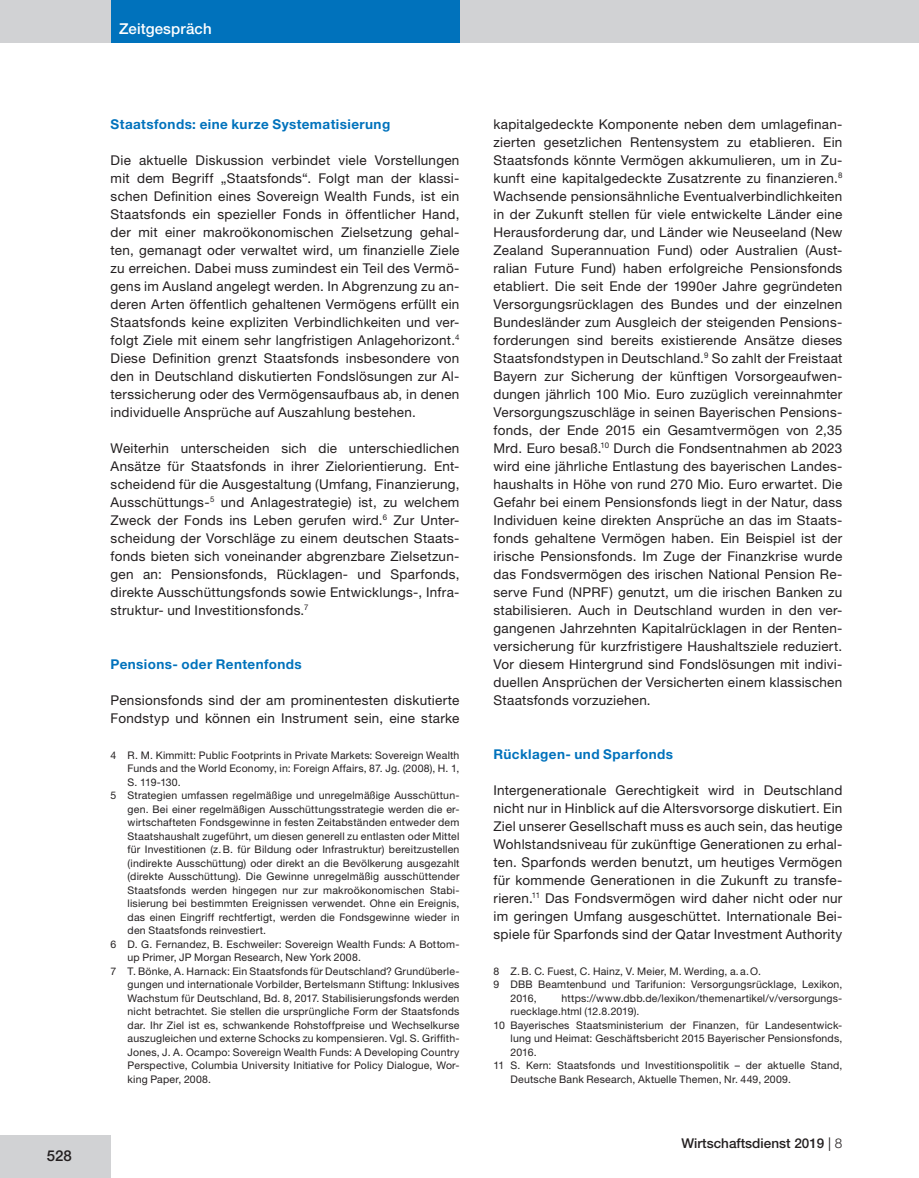
<style>
.page{position:relative;width:919px;height:1178px;background:#fff}
.page>*{position:absolute;margin:0;border:0;box-sizing:border-box;transform-origin:0 0}
.t1{font:500 15px "Helvetica Neue";letter-spacing:.01em;color:#fff}
.t2{font:500 15px "Helvetica Neue";color:#231f20}
.t3{font:13.5px/18px "Helvetica Neue";letter-spacing:.02em;color:#231f20;text-align:justify}
.t4{font:700 13.5px "Helvetica Neue";letter-spacing:.03em;color:#0072bc}
.t5{font:500 13.5px "Helvetica Neue";color:#231f20}
.t6{font:10.5px "Helvetica Neue";letter-spacing:.02em;color:#231f20}
.s1{font-weight:400}
.s2{font-weight:300}
</style>
<div class="page">
<div style="left:0;top:0;width:918px;height:43px;background:#d1d2d4"></div>
<div style="left:111px;top:0;width:348px;height:43px;background:#0072bc"></div>
<div style="left:0;top:1135px;width:111px;height:43px;background:#d1d2d4"></div>
<p class="t2" style="left:47px;top:1147px;width:27px">528</p>
<p class="t1" style="left:119px;top:20px;width:94px">Zeitgespräch</p>
<p class="t4" style="left:111px;top:115px;width:281px">Staatsfonds: eine kurze Systematisierung</p>
<p class="t3" style="left:111px;top:151px;width:350px">Die aktuelle Diskussion verbindet viele Vorstellungen mit dem Begriff „Staatsfonds“. Folgt man der klassi&shy;schen Definition eines Sovereign Wealth Funds, ist ein Staatsfonds ein spezieller Fonds in öffentlicher Hand, der mit einer makroökonomischen Zielsetzung gehal&shy;ten, gemanagt oder verwaltet wird, um finanzielle Ziele zu erreichen. Dabei muss zumindest ein Teil des Vermö&shy;gens im Ausland angelegt werden. In Abgrenzung zu an&shy;deren Arten öffentlich gehaltenen Vermögens erfüllt ein Staatsfonds keine expliziten Verbindlichkeiten und ver&shy;folgt Ziele mit einem sehr langfristigen Anlagehorizont.<sup>4<br></sup>Diese Definition grenzt Staatsfonds insbesondere von den in Deutschland diskutierten Fondslösungen zur Al&shy;terssicherung oder des Vermögensaufbaus ab, in denen individuelle Ansprüche auf Auszahlung bestehen.</p>
<p class="t3" style="left:111px;top:439px;width:350px">Weiterhin unterscheiden sich die unterschiedlichen Ansätze für Staatsfonds in ihrer Zielorientierung. Ent&shy;scheidend für die Ausgestaltung (Umfang, Finanzierung, Ausschüttungs-<sup>5</sup> und Anlagestrategie) ist, zu welchem Zweck der Fonds ins Leben gerufen wird.<sup>6</sup> Zur Unter&shy;scheidung der Vorschläge zu einem deutschen Staats&shy;fonds bieten sich voneinander abgrenzbare Zielsetzun&shy;gen an: Pensionsfonds, Rücklagen- und Sparfonds, direkte Ausschüttungsfonds sowie Entwicklungs-, Infra&shy;struktur- und Investitionsfonds.<sup>7</sup></p>
<p class="t4" style="left:111px;top:655px;width:193px">Pensions- oder Rentenfonds</p>
<p class="t3" style="left:111px;top:691px;width:350px">Pensionsfonds sind der am prominentesten diskutierte<br>Fondstyp und können ein Instrument sein, eine starke</p>
<p class="t6" style="left:111px;top:749px;width:350px">4 R. M. Kimmitt: Public Footprints in Private Markets: Sovereign Wealth</p>
<p class="t6" style="left:128px;top:762px;width:333px">Funds and the World Economy, in: Foreign Affairs, 87. Jg. (2008), H. 1,</p>
<p class="t6" style="left:128px;top:776px;width:55px">S. 119-130.</p>
<p class="t6" style="left:111px;top:789px;width:350px">5 Strategien umfassen regelmäßige und unregelmäßige Ausschüttun-</p>
<p class="t6" style="left:128px;top:803px;width:333px">gen. Bei einer regelmäßigen Ausschüttungsstrategie werden die er-</p>
<p class="t6" style="left:128px;top:816px;width:333px">wirtschafteten Fondsgewinne in festen Zeitabständen entweder dem</p>
<p class="t6" style="left:128px;top:830px;width:333px">Staatshaushalt zugeführt, um diesen generell zu entlasten oder Mittel</p>
<p class="t6" style="left:128px;top:843px;width:333px">für Investitionen (z.B. für Bildung oder Infrastruktur) bereitzustellen</p>
<p class="t6" style="left:128px;top:857px;width:333px">(indirekte Ausschüttung) oder direkt an die Bevölkerung ausgezahlt</p>
<p class="t6" style="left:128px;top:870px;width:333px">(direkte Ausschüttung). Die Gewinne unregelmäßig ausschüttender</p>
<p class="t6" style="left:128px;top:884px;width:333px">Staatsfonds werden hingegen nur zur makroökonomischen Stabi-</p>
<p class="t6" style="left:128px;top:897px;width:333px">lisierung bei bestimmten Ereignissen verwendet. Ohne ein Ereignis,</p>
<p class="t6" style="left:128px;top:911px;width:333px">das einen Eingriff rechtfertigt, werden die Fondsgewinne wieder in</p>
<p class="t6" style="left:128px;top:924px;width:140px">den Staatsfonds reinvestiert.</p>
<p class="t6" style="left:111px;top:938px;width:350px">6 D. G. Fernandez, B. Eschweiler: Sovereign Wealth Funds: A Bottom-</p>
<p class="t6" style="left:128px;top:951px;width:235px">up Primer, JP Morgan Research, New York 2008.</p>
<p class="t6" style="left:111px;top:965px;width:350px">7 T. Bönke, A. Harnack: Ein Staatsfonds für Deutschland? Grundüberle-</p>
<p class="t6" style="left:128px;top:978px;width:333px">gungen und internationale Vorbilder, Bertelsmann Stiftung: Inklusives</p>
<p class="t6" style="left:128px;top:992px;width:333px">Wachstum für Deutschland, Bd. 8, 2017. Stabilisierungsfonds werden</p>
<p class="t6" style="left:128px;top:1005px;width:333px">nicht betrachtet. Sie stellen die ursprüngliche Form der Staatsfonds</p>
<p class="t6" style="left:128px;top:1019px;width:333px">dar. Ihr Ziel ist es, schwankende Rohstoffpreise und Wechselkurse</p>
<p class="t6" style="left:128px;top:1032px;width:333px">auszugleichen und externe Schocks zu kompensieren. Vgl. S. Griffith-</p>
<p class="t6" style="left:128px;top:1046px;width:333px">Jones, J. A. Ocampo: Sovereign Wealth Funds: A Developing Country</p>
<p class="t6" style="left:128px;top:1059px;width:333px">Perspective, Columbia University Initiative for Policy Dialogue, Wor-</p>
<p class="t6" style="left:128px;top:1073px;width:85px">king Paper, 2008.</p>
<p class="t3" style="left:493px;top:115px;width:350px">kapitalgedeckte Komponente neben dem umlagefinan&shy;zierten gesetzlichen Rentensystem zu etablieren. Ein Staatsfonds könnte Vermögen akkumulieren, um in Zu&shy;kunft eine kapitalgedeckte Zusatzrente zu finanzieren.<sup>8<br></sup>Wachsende pensionsähnliche Eventualverbindlichkeiten in der Zukunft stellen für viele entwickelte Länder eine Herausforderung dar, und Länder wie Neuseeland (New Zealand Superannuation Fund) oder Australien (Aust&shy;ralian Future Fund) haben erfolgreiche Pensionsfonds etabliert. Die seit Ende der 1990er Jahre gegründeten Versorgungsrücklagen des Bundes und der einzelnen Bundesländer zum Ausgleich der steigenden Pensions&shy;forderungen sind bereits existierende Ansätze dieses Staatsfondstypen in Deutschland.<sup>9</sup> So zahlt der Freistaat Bayern zur Sicherung der künftigen Vorsorgeaufwen&shy;dungen jährlich 100 Mio. Euro zuzüglich vereinnahmter Versorgungszuschläge in seinen Bayerischen Pensions&shy;fonds, der Ende 2015 ein Gesamtvermögen von 2,35<br>Mrd. Euro besaß.<sup>10</sup> Durch die Fondsentnahmen ab 2023 wird eine jährliche Entlastung des bayerischen Landes&shy;haushalts in Höhe von rund 270 Mio. Euro erwartet. Die Gefahr bei einem Pensionsfonds liegt in der Natur, dass Individuen keine direkten Ansprüche an das im Staats&shy;fonds gehaltene Vermögen haben. Ein Beispiel ist der irische Pensionsfonds. Im Zuge der Finanzkrise wurde das Fondsvermögen des irischen National Pension Re&shy;serve Fund (NPRF) genutzt, um die irischen Banken zu stabilisieren. Auch in Deutschland wurden in den ver&shy;gangenen Jahrzehnten Kapitalrücklagen in der Renten&shy;versicherung für kurzfristigere Haushaltsziele reduziert.<br>Vor diesem Hintergrund sind Fondslösungen mit indivi&shy;duellen Ansprüchen der Versicherten einem klassischen Staatsfonds vorzuziehen.</p>
<p class="t4" style="left:493px;top:745px;width:181px">Rücklagen- und Sparfonds</p>
<p class="t3" style="left:493px;top:781px;width:350px">Intergenerationale Gerechtigkeit wird in Deutschland nicht nur in Hinblick auf die Altersvorsorge diskutiert. Ein Ziel unserer Gesellschaft muss es auch sein, das heutige Wohlstandsniveau für zukünftige Generationen zu erhal&shy;ten. Sparfonds werden benutzt, um heutiges Vermögen für kommende Generationen in die Zukunft zu transfe&shy;rieren.<sup>11</sup> Das Fondsvermögen wird daher nicht oder nur im geringen Umfang ausgeschüttet. Internationale Bei&shy;spiele für Sparfonds sind der Qatar Investment Authority</p>
<p class="t6" style="left:493px;top:965px;width:269px">8 Z.B. C. Fuest, C. Hainz, V. Meier, M. Werding, a.a.O.</p>
<p class="t6" style="left:493px;top:978px;width:350px">9 DBB Beamtenbund und Tarifunion: Versorgungsrücklage, Lexikon,</p>
<p class="t6" style="left:510px;top:992px;width:28px">2016,</p>
<p class="t6" style="left:561px;top:992px;width:282px">https://www.dbb.de/lexikon/themenartikel/v/versorgungs-</p>
<p class="t6" style="left:510px;top:1005px;width:130px">ruecklage.html (12.8.2019).</p>
<p class="t6" style="left:493px;top:1019px;width:350px">10 Bayerisches Staatsministerium der Finanzen, für Landesentwick-</p>
<p class="t6" style="left:510px;top:1032px;width:333px">lung und Heimat: Geschäftsbericht 2015 Bayerischer Pensionsfonds,</p>
<p class="t6" style="left:510px;top:1046px;width:28px">2016.</p>
<p class="t6" style="left:493px;top:1059px;width:350px">11 S. Kern: Staatsfonds und Investitionspolitik – der aktuelle Stand,</p>
<p class="t6" style="left:510px;top:1073px;width:282px">Deutsche Bank Research, Aktuelle Themen, Nr. 449, 2009.</p>
<p class="t5" style="left:681px;top:1135px;width:162px">Wirtschaftsdienst 2019 <span class="s1">|</span> <span class="s2">8</span></p>
</div>
